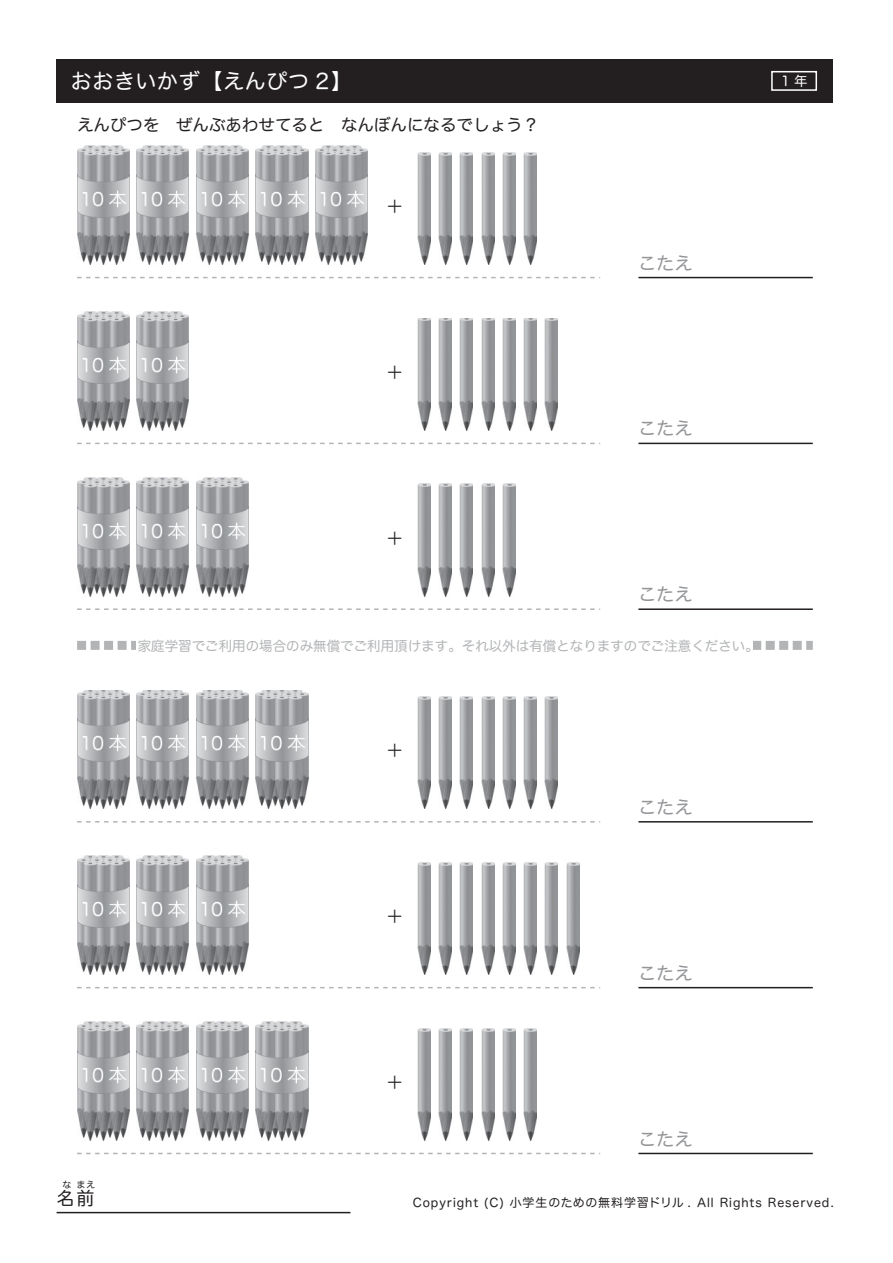
<style>
.page{position:relative;width:893px;height:1263px;background:#fff}
.page>*{position:absolute;margin:0;border:0;box-sizing:border-box;transform-origin:0 0}
.t1{font:21px "Hira Maru Pro W4 90 pv RKSJ H";letter-spacing:.03em;color:#fff}
.t2{font:18px "Hira Maru Pro W4 90 pv RKSJ H";color:#939598}
.t3{font:18px "Koz Go Pro Regular 90 pv RKSJ H";color:#231f20}
.t4{font:18px "Hira Maru Pro W4 90 pv RKSJ H";color:#231f20}
.t5{font:16.5px "Hira Maru Pro W4 90 pv RKSJ H";color:#231f20}
.t6{font:13.5px "Hira Maru Pro W4 90 pv RKSJ H";color:#b2b4b6}
.t7{font:13.5px "Hira Maru Pro W4 90 pv RKSJ H";color:#fff}
.t8{font:12px "Hira Maru Pro W4 90 pv RKSJ H";letter-spacing:.08em;color:#231f20}
.t9{font:9px "Hira Maru Pro W4 90 pv RKSJ H";color:#231f20}
</style>
<div class="page">
<div style="left:57px;top:59px;width:776px;height:44px;background:#231f20"></div>
<div style="left:771px;top:71px;width:46px;height:20px;border:2px solid #fff"></div>
<hr style="left:57px;top:1212px;width:293px;height:1px;background:#231f20">
<svg style="left:77px;top:641px;width:736px;height:9px"></svg>
<div style="left:137px;top:633px;width:616px;height:25px;background:#fff"></div>
<hr style="left:638px;top:277px;width:175px;height:1px;background:#231f20">
<hr style="left:638px;top:443px;width:175px;height:1px;background:#231f20">
<hr style="left:638px;top:608px;width:175px;height:2px;background:#231f20">
<hr style="left:638px;top:821px;width:175px;height:2px;background:#231f20">
<hr style="left:638px;top:987px;width:175px;height:1px;background:#231f20">
<hr style="left:638px;top:1153px;width:175px;height:1px;background:#231f20">
<svg style="left:77px;top:277px;width:523px;height:1px"></svg>
<svg style="left:77px;top:443px;width:523px;height:1px"></svg>
<svg style="left:77px;top:608px;width:523px;height:2px"></svg>
<svg style="left:77px;top:821px;width:523px;height:2px"></svg>
<svg style="left:77px;top:987px;width:523px;height:1px"></svg>
<svg style="left:77px;top:1153px;width:523px;height:1px"></svg>
<img style="left:77px;top:146px;width:52px;height:119px">
<img style="left:137px;top:146px;width:52px;height:119px">
<img style="left:196px;top:146px;width:52px;height:119px">
<img style="left:256px;top:146px;width:52px;height:119px">
<img style="left:315px;top:146px;width:52px;height:119px">
<img style="left:417px;top:152px;width:13px;height:113px">
<img style="left:438px;top:152px;width:13px;height:113px">
<img style="left:460px;top:152px;width:13px;height:113px">
<img style="left:481px;top:152px;width:13px;height:113px">
<img style="left:502px;top:152px;width:13px;height:113px">
<img style="left:524px;top:152px;width:12px;height:113px">
<img style="left:77px;top:312px;width:52px;height:118px">
<img style="left:137px;top:312px;width:52px;height:118px">
<img style="left:417px;top:318px;width:13px;height:112px">
<img style="left:438px;top:318px;width:13px;height:112px">
<img style="left:460px;top:318px;width:13px;height:112px">
<img style="left:481px;top:318px;width:13px;height:112px">
<img style="left:502px;top:318px;width:13px;height:112px">
<img style="left:524px;top:318px;width:12px;height:112px">
<img style="left:545px;top:318px;width:13px;height:112px">
<img style="left:77px;top:477px;width:52px;height:119px">
<img style="left:137px;top:477px;width:52px;height:119px">
<img style="left:196px;top:477px;width:52px;height:119px">
<img style="left:417px;top:484px;width:13px;height:112px">
<img style="left:438px;top:484px;width:13px;height:112px">
<img style="left:460px;top:484px;width:13px;height:112px">
<img style="left:481px;top:484px;width:13px;height:112px">
<img style="left:502px;top:484px;width:13px;height:112px">
<img style="left:77px;top:690px;width:52px;height:119px">
<img style="left:137px;top:690px;width:52px;height:119px">
<img style="left:196px;top:690px;width:52px;height:119px">
<img style="left:256px;top:690px;width:52px;height:119px">
<img style="left:417px;top:696px;width:13px;height:113px">
<img style="left:438px;top:696px;width:13px;height:113px">
<img style="left:460px;top:696px;width:13px;height:113px">
<img style="left:481px;top:696px;width:13px;height:113px">
<img style="left:502px;top:696px;width:13px;height:113px">
<img style="left:524px;top:696px;width:12px;height:113px">
<img style="left:545px;top:696px;width:13px;height:113px">
<img style="left:77px;top:856px;width:52px;height:119px">
<img style="left:137px;top:856px;width:52px;height:119px">
<img style="left:196px;top:856px;width:52px;height:119px">
<img style="left:417px;top:862px;width:13px;height:113px">
<img style="left:438px;top:862px;width:13px;height:113px">
<img style="left:460px;top:862px;width:13px;height:113px">
<img style="left:481px;top:862px;width:13px;height:113px">
<img style="left:502px;top:862px;width:13px;height:113px">
<img style="left:524px;top:862px;width:12px;height:113px">
<img style="left:545px;top:862px;width:13px;height:113px">
<img style="left:566px;top:862px;width:13px;height:113px">
<img style="left:77px;top:1022px;width:52px;height:118px">
<img style="left:137px;top:1022px;width:52px;height:118px">
<img style="left:196px;top:1022px;width:52px;height:118px">
<img style="left:256px;top:1022px;width:52px;height:118px">
<img style="left:417px;top:1028px;width:13px;height:112px">
<img style="left:438px;top:1028px;width:13px;height:112px">
<img style="left:460px;top:1028px;width:13px;height:112px">
<img style="left:481px;top:1028px;width:13px;height:112px">
<img style="left:502px;top:1028px;width:13px;height:112px">
<img style="left:524px;top:1028px;width:12px;height:112px">
<h1 class="t1" style="left:71px;top:73px;width:283px">おおきいかず【えんぴつ 2】</h1>
<p class="t7" style="left:781px;top:76px;width:28px">1 年</p>
<p class="t5" style="left:77px;top:119px;width:463px">えんぴつを　ぜんぶあわせてると　なんぼんになるでしょう？</p>
<h2 class="t3" style="left:386px;top:200px;width:19px">＋</h2>
<h2 class="t3" style="left:386px;top:365px;width:19px">＋</h2>
<h2 class="t3" style="left:386px;top:531px;width:19px">＋</h2>
<h2 class="t2" style="left:638px;top:256px;width:55px">こたえ</h2>
<h2 class="t2" style="left:638px;top:422px;width:55px">こたえ</h2>
<h2 class="t2" style="left:638px;top:588px;width:55px">こたえ</h2>
<p class="t6" style="left:138px;top:641px;width:622px">家庭学習でご利用の場合のみ無償でご利用頂けます。それ以外は有償となりますのでご注意ください。</p>
<p class="t9" style="left:62px;top:1181px;width:34px">な まえ</p>
<h2 class="t4" style="left:57px;top:1192px;width:39px">名前</h2>
<h2 class="t3" style="left:386px;top:744px;width:19px">＋</h2>
<h2 class="t2" style="left:638px;top:800px;width:55px">こたえ</h2>
<h2 class="t3" style="left:386px;top:910px;width:19px">＋</h2>
<h2 class="t2" style="left:638px;top:966px;width:55px">こたえ</h2>
<h2 class="t3" style="left:386px;top:1076px;width:19px">＋</h2>
<h2 class="t2" style="left:638px;top:1132px;width:55px">こたえ</h2>
<p class="t8" style="left:413px;top:1198px;width:423px">Copyright (C) 小学生のための無料学習ドリル . All Rights Reserved.</p>
</div>
